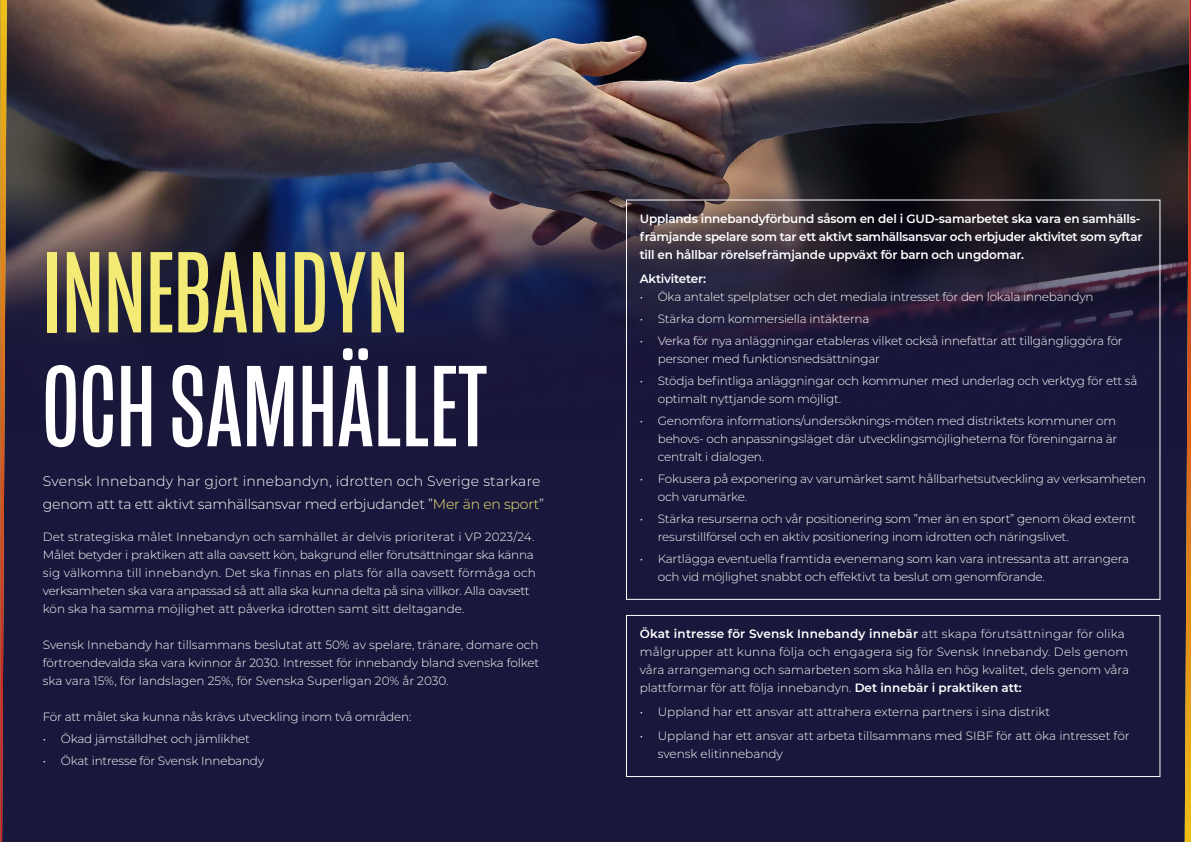
<style>
.page{position:relative;width:1191px;height:842px;background:#19173b}
.page>*{position:absolute;margin:0;border:0;box-sizing:border-box;transform-origin:0 0}
.t1{font:118.2px "Mongoose";letter-spacing:.01em;color:#fff}
.t2{font:118.2px "Mongoose";letter-spacing:.01em;color:#f3eb75}
.t3{font:300 14px/22.8px "Montserrat";color:#fff}
.t4{font:300 12px/18px "Montserrat";letter-spacing:-.015em;color:#fff}
.t5{font:600 12px/18px "Montserrat";letter-spacing:-.015em;color:#fff}
.s1{color:#f3eb75}
.s2{font-weight:600}
</style>
<div class="page">
<img style="left:7px;top:0;width:1177px;height:452px">
<svg style="left:0;top:0;width:7px;height:842px"></svg>
<svg style="left:1184px;top:0;width:7px;height:842px"></svg>
<div style="left:626px;top:615px;width:534px;height:162px;border:1px solid #fff"></div>
<h1 class="t2" style="left:43px;top:226px;width:367px">INNEBANDYN</h1>
<h1 class="t1" style="left:43px;top:340px;width:446px">OCH SAMHÄLLET</h1>
<p class="t3" style="left:43px;top:469px;width:503px">Svensk Innebandy har gjort innebandyn, idrotten och Sverige starkare genom att ta ett aktivt samhällsansvar med erbjudandet ”<span class="s1">Mer än en sport</span>”</p>
<p class="t4" style="left:43px;top:527px;width:495px">Det strategiska målet Innebandyn och samhället är delvis prioriterat i VP 2023/24.<br>Målet betyder i praktiken att alla oavsett kön, bakgrund eller förutsättningar ska känna sig välkomna till innebandyn. Det ska finnas en plats för alla oavsett förmåga och verksamheten ska vara anpassad så att alla ska kunna delta på sina villkor. Alla oavsett kön ska ha samma möjlighet att påverka idrotten samt sitt deltagande.</p>
<p class="t4" style="left:43px;top:635px;width:498px;text-align:justify">Svensk Innebandy har tillsammans beslutat att 50% av spelare, tränare, domare och förtroendevalda ska vara kvinnor år 2030. Intresset för innebandy bland svenska folket ska vara 15%, för landslagen 25%, för Svenska Superligan 20% år 2030.</p>
<p class="t4" style="left:43px;top:707px;width:370px">För att målet ska kunna nås krävs utveckling inom två områden:</p>
<p class="t4" style="left:43px;top:729px;width:209px">• Ökad jämställdhet och jämlikhet</p>
<p class="t4" style="left:43px;top:751px;width:223px">• Ökat intresse för Svensk Innebandy</p>
<p class="t5" style="left:639px;top:209px;width:504px">Upplands innebandyförbund såsom en del i GUD-samarbetet ska vara en samhälls&shy;främjande spelare som tar ett aktivt samhällsansvar och erbjuder aktivitet som syftar till en hållbar rörelsefrämjande uppväxt för barn och ungdomar.</p>
<p class="t5" style="left:639px;top:269px;width:68px">Aktiviteter:</p>
<p class="t4" style="left:639px;top:287px;width:455px">• Öka antalet spelplatser och det mediala intresset för den lokala innebandyn</p>
<p class="t4" style="left:639px;top:309px;width:231px">• Stärka dom kommersiella intäkterna</p>
<p class="t4" style="left:657px;top:331px;width:466px;text-indent:-18px">• Verka för nya anläggningar etableras vilket också innefattar att tillgängliggöra för personer med funktionsnedsättningar</p>
<p class="t4" style="left:657px;top:371px;width:481px;text-indent:-18px">• Stödja befintliga anläggningar och kommuner med underlag och verktyg för ett så optimalt nyttjande som möjligt.</p>
<p class="t4" style="left:657px;top:411px;width:461px;text-align:justify;text-indent:-18px">• Genomföra informations/undersöknings-möten med distriktets kommuner om behovs- och anpassningsläget där utvecklingsmöjligheterna för föreningarna är centralt i dialogen.</p>
<p class="t4" style="left:657px;top:469px;width:489px;text-indent:-18px">• Fokusera på exponering av varumärket samt hållbarhetsutveckling av verksamheten och varumärke.</p>
<p class="t4" style="left:657px;top:509px;width:480px;text-indent:-18px">• Stärka resurserna och vår positionering som ”mer än en sport” genom ökad externt resurstillförsel och en aktiv positionering inom idrotten och näringslivet.</p>
<p class="t4" style="left:657px;top:549px;width:473px;text-indent:-18px">• Kartlägga eventuella framtida evenemang som kan vara intressanta att arrangera och vid möjlighet snabbt och effektivt ta beslut om genomförande.</p>
<p class="t4" style="left:639px;top:624px;width:491px"><span class="s2">Ökat intresse för Svensk Innebandy innebär</span> att skapa förutsättningar för olika målgrupper att kunna följa och engagera sig för Svensk Innebandy. Dels genom våra arrangemang och samarbeten som ska hålla en hög kvalitet, dels genom våra plattformar för att följa innebandyn. <span class="s2">Det innebär i praktiken att:</span></p>
<p class="t4" style="left:639px;top:702px;width:412px">• Uppland har ett ansvar att attrahera externa partners i sina distrikt</p>
<p class="t4" style="left:657px;top:726px;width:473px;text-indent:-18px">• Uppland har ett ansvar att arbeta tillsammans med SIBF för att öka intresset för svensk elitinnebandy</p>
</div>
